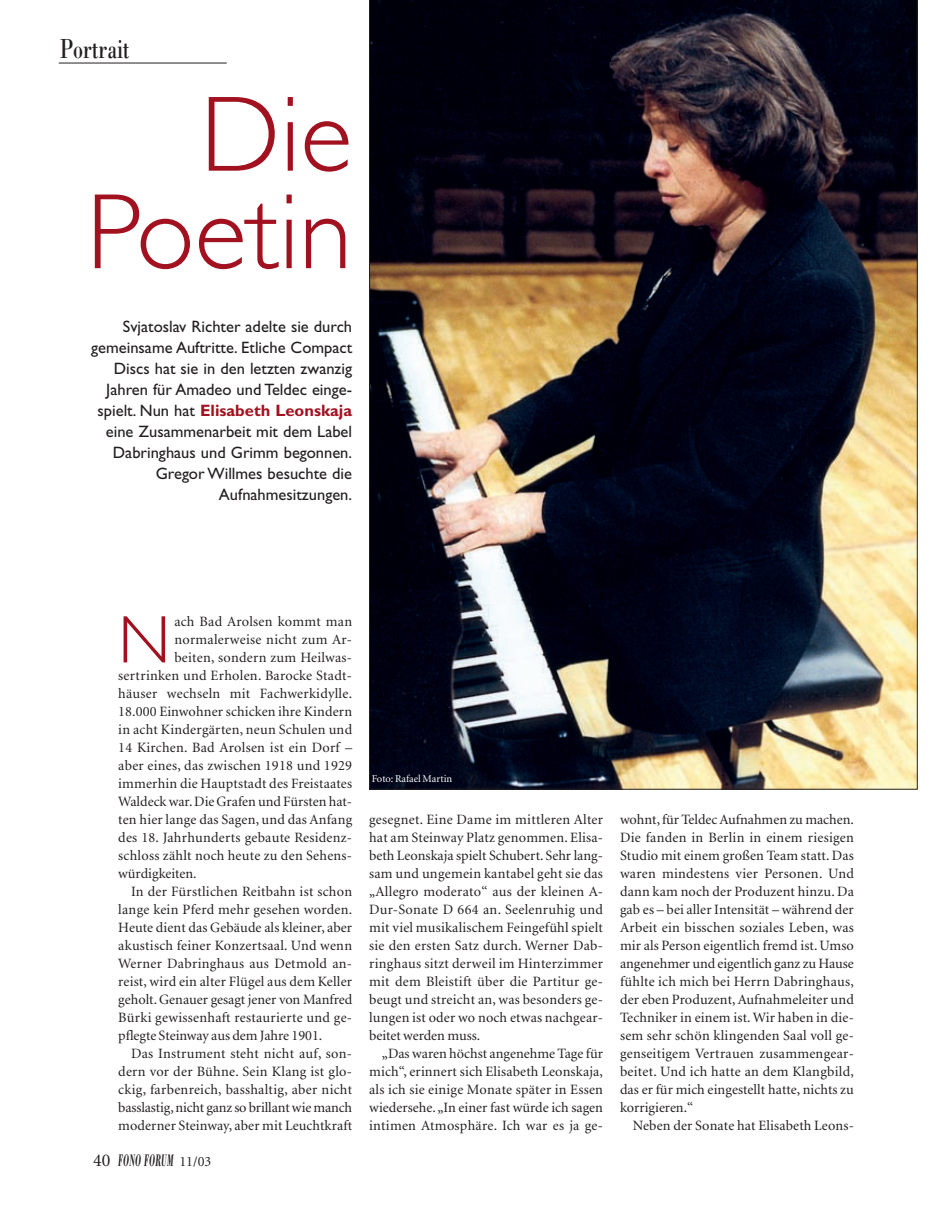
<style>
.page{position:relative;width:930px;height:1215px;background:#fff}
.page>*{position:absolute;margin:0;border:0;box-sizing:border-box;transform-origin:0 0}
.t1{font:300 108px/97.5px "Gill Sans";color:#a2111f;text-align:right}
.t2{font:300 67.5px "Gill Sans";color:#a2111f}
.t3{font:28.5px "Bodoni";color:#231f20;scale:.7 1}
.t4{font:italic 700 17.25px "Bodoni";letter-spacing:.025em;color:#231f20;scale:.45 1}
.t5{font:16.5px/21px "Gill Sans";color:#231f20;text-align:right}
.t6{font:14.25px/18px "Minion";letter-spacing:.015em;color:#231f20;text-align:justify}
.t7{font:14.25px "Minion";letter-spacing:-.01em;color:#231f20}
.t8{font:10.5px "Minion";color:#fff}
.s1{font-weight:700;color:#a2111f}
.s2{font-family:"Minion";font-weight:400;font-style:normal;font-size:18px}
.s3{font-family:"Minion";font-weight:400;font-style:normal;font-size:14.25px}
</style>
<div class="page">
<hr style="left:59px;top:63px;width:168px;height:1px;background:#231f20">
<img style="left:369px;top:0;width:549px;height:790px">
<h3 class="t3" style="left:60px;top:39px;width:101px">Portrait</h3>
<h1 class="t1" style="left:86px;top:98px;width:267px">Die<br>Poetin</h1>
<p class="t5" style="left:91px;top:318px;width:262px">Svjatoslav Richter adelte sie durch gemeinsame Auftritte. Etliche Compact Discs hat sie in den letzten zwanzig Jahren für Amadeo und Teldec einge&shy;spielt. Nun hat <span class="s1">Elisabeth Leonskaja </span>eine Zusammenarbeit mit dem Label Dabringhaus und Grimm begonnen.<br>Gregor Willmes besuchte die Aufnahmesitzungen.</p>
<h2 class="t2" style="left:118px;top:616px;width:54px">N</h2>
<p class="t6" style="left:174px;top:614px;width:179px">ach Bad Arolsen kommt man</p>
<p class="t6" style="left:174px;top:632px;width:179px">normalerweise nicht zum Ar-</p>
<p class="t6" style="left:174px;top:650px;width:179px">beiten, sondern zum Heilwas-</p>
<p class="t6" style="left:118px;top:668px;width:235px">sertrinken und Erholen. Barocke Stadt-</p>
<p class="t6" style="left:118px;top:686px;width:235px">häuser wechseln mit Fachwerkidylle.</p>
<p class="t6" style="left:118px;top:704px;width:235px">18.000 Einwohner schicken ihre Kindern</p>
<p class="t6" style="left:118px;top:722px;width:235px">in acht Kindergärten, neun Schulen und</p>
<p class="t6" style="left:118px;top:740px;width:235px">14 Kirchen. Bad Arolsen ist ein Dorf –</p>
<p class="t6" style="left:118px;top:758px;width:235px">aber eines, das zwischen 1918 und 1929</p>
<p class="t6" style="left:118px;top:776px;width:235px">immerhin die Hauptstadt des Freistaates</p>
<p class="t6" style="left:118px;top:794px;width:235px">Waldeck war. Die Grafen und Fürsten hat-</p>
<p class="t6" style="left:118px;top:812px;width:235px">ten hier lange das Sagen, und das Anfang</p>
<p class="t6" style="left:118px;top:830px;width:235px">des 18. Jahrhunderts gebaute Residenz-</p>
<p class="t6" style="left:118px;top:848px;width:235px">schloss zählt noch heute zu den Sehens-</p>
<p class="t6" style="left:118px;top:866px;width:80px">würdigkeiten.</p>
<p class="t6" style="left:131px;top:884px;width:223px">In der Fürstlichen Reitbahn ist schon</p>
<p class="t6" style="left:118px;top:902px;width:235px">lange kein Pferd mehr gesehen worden.</p>
<p class="t6" style="left:118px;top:920px;width:235px">Heute dient das Gebäude als kleiner, aber</p>
<p class="t6" style="left:118px;top:938px;width:235px">akustisch feiner Konzertsaal. Und wenn</p>
<p class="t6" style="left:118px;top:956px;width:235px">Werner Dabringhaus aus Detmold an-</p>
<p class="t6" style="left:118px;top:974px;width:235px">reist, wird ein alter Flügel aus dem Keller</p>
<p class="t6" style="left:118px;top:992px;width:235px">geholt. Genauer gesagt jener von Manfred</p>
<p class="t6" style="left:118px;top:1010px;width:235px">Bürki gewissenhaft restaurierte und ge-</p>
<p class="t6" style="left:118px;top:1028px;width:206px">pflegte Steinway aus dem Jahre 1901.</p>
<p class="t6" style="left:131px;top:1046px;width:223px">Das Instrument steht nicht auf, son-</p>
<p class="t6" style="left:118px;top:1064px;width:235px">dern vor der Bühne. Sein Klang ist glo-</p>
<p class="t6" style="left:118px;top:1082px;width:235px">ckig, farbenreich, basshaltig, aber nicht</p>
<p class="t7" style="left:118px;top:1102px;width:235px">basslastig, nicht ganz so brillant wie manch</p>
<p class="t6" style="left:118px;top:1118px;width:235px">moderner Steinway, aber mit Leuchtkraft</p>
<p class="t4" style="left:93px;top:1155px;width:264px"><span class="s2">40</span> FONO FORUM <span class="s3">11/03</span></p>
<p class="t8" style="left:372px;top:774px;width:82px">Foto: Rafael Martin</p>
<p class="t6" style="left:369px;top:812px;width:235px">gesegnet. Eine Dame im mittleren Alter hat am Steinway Platz genommen. Elisa&shy;beth Leonskaja spielt Schubert. Sehr lang&shy;sam und ungemein kantabel geht sie das „Allegro moderato“ aus der kleinen A-Dur-Sonate D 664 an. Seelenruhig und mit viel musikalischem Feingefühl spielt sie den ersten Satz durch. Werner Dab&shy;ringhaus sitzt derweil im Hinterzimmer mit dem Bleistift über die Partitur ge&shy;beugt und streicht an, was besonders ge&shy;lungen ist oder wo noch etwas nachgear&shy;beitet werden muss.</p>
<p class="t6" style="left:369px;top:1046px;width:235px;text-indent:13px">„Das waren höchst angenehme Tage für mich“, erinnert sich Elisabeth Leonskaja, als ich sie einige Monate später in Essen wiedersehe.„In einer fast würde ich sagen intimen Atmosphäre. Ich war es ja ge-</p>
<p class="t6" style="left:620px;top:812px;width:235px">wohnt, für Teldec Aufnahmen zu machen.<br>Die fanden in Berlin in einem riesigen Studio mit einem großen Team statt. Das waren mindestens vier Personen. Und dann kam noch der Produzent hinzu. Da gab es – bei aller Intensität – während der Arbeit ein bisschen soziales Leben, was mir als Person eigentlich fremd ist. Umso angenehmer und eigentlich ganz zu Hause fühlte ich mich bei Herrn Dabringhaus, der eben Produzent, Aufnahmeleiter und Techniker in einem ist. Wir haben in die&shy;sem sehr schön klingenden Saal voll ge&shy;genseitigem Vertrauen zusammengear&shy;beitet. Und ich hatte an dem Klangbild, das er für mich eingestellt hatte, nichts zu korrigieren.“</p>
<p class="t6" style="left:633px;top:1118px;width:223px">Neben der Sonate hat Elisabeth Leons-</p>
</div>
